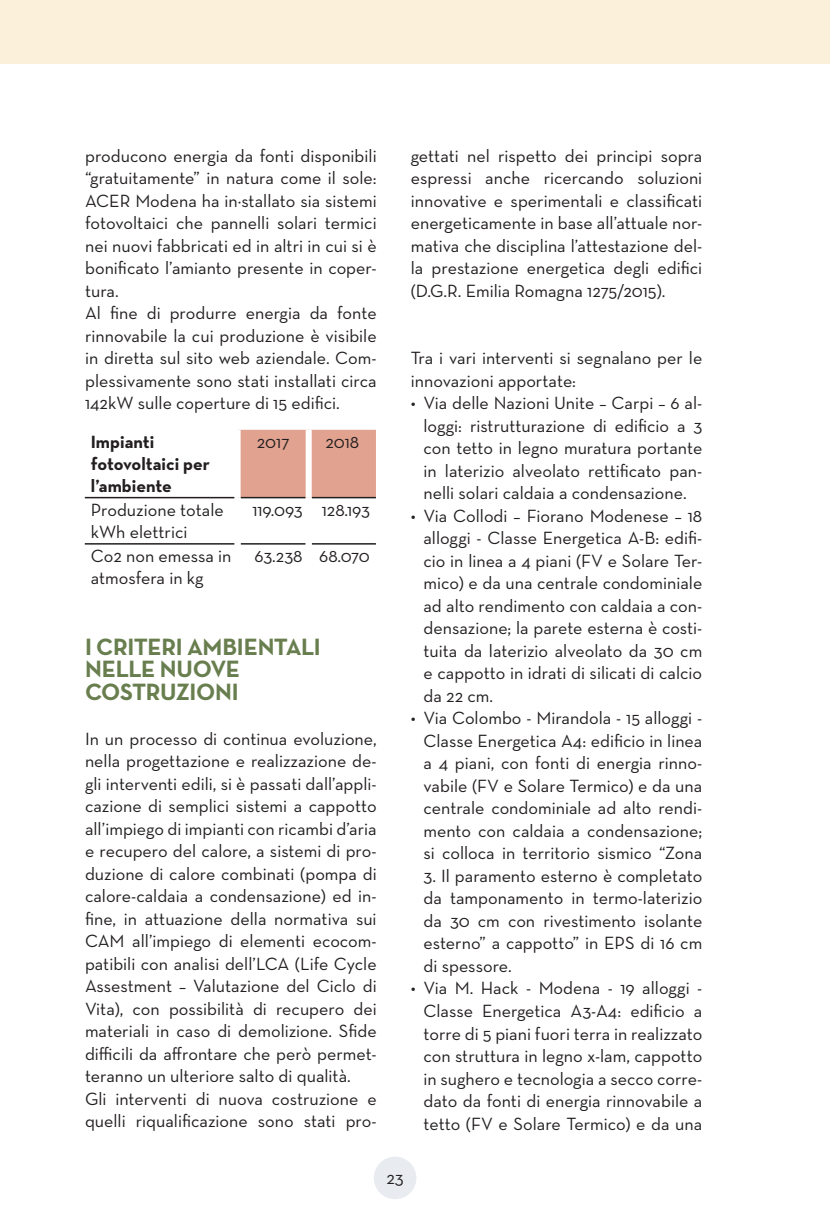
<style>
.page{position:relative;width:830px;height:1221px;background:#fff}
.page>*{position:absolute;margin:0;border:0;box-sizing:border-box;transform-origin:0 0}
.t1{font:700 24px/22.5px "Neutra Text";letter-spacing:-.02em;color:#687e4e}
.t2{font:18px/22.5px "Neutra Text";color:#231f20;text-align:justify}
.t3{font:700 18px/21.6px "Neutra Text";color:#231f20}
</style>
<div class="page">
<div style="left:0;top:0;width:829px;height:64px;background:#fbf0da"></div>
<div style="left:373px;top:1156px;width:43px;height:43px;background:#e8ebf0;border-radius:50%"></div>
<div style="left:240px;top:430px;width:136px;height:67px;background:#e1a28f"></div>
<hr style="left:85px;top:497px;width:149px;height:1px;background:#231f20">
<hr style="left:240px;top:497px;width:65px;height:1px;background:#231f20">
<hr style="left:311px;top:497px;width:65px;height:1px;background:#231f20">
<hr style="left:85px;top:543px;width:149px;height:1px;background:#231f20">
<hr style="left:240px;top:543px;width:65px;height:1px;background:#231f20">
<hr style="left:311px;top:543px;width:65px;height:1px;background:#231f20">
<div style="left:305px;top:430px;width:6px;height:67px;background:#fff"></div>
<p class="t2" style="left:85px;top:144px;width:293px">producono energia da fonti disponibili “gratuitamente” in natura come il sole:<br>ACER Modena ha in¬stallato sia sistemi fotovoltaici che pannelli solari termici nei nuovi fabbricati ed in altri in cui si è bonificato l’amianto presente in coper&shy;tura.</p>
<p class="t2" style="left:85px;top:301px;width:293px">Al fine di produrre energia da fonte rinnovabile la cui produzione è visibile in diretta sul sito web aziendale. Com&shy;plessivamente sono stati installati circa 142kW sulle coperture di 15 edifici.</p>
<p class="t3" style="left:91px;top:431px;width:120px">Impianti fotovoltaici per l’ambiente</p>
<p class="t2" style="left:257px;top:430px;width:34px">2017</p>
<p class="t2" style="left:325px;top:430px;width:35px">2018</p>
<p class="t2" style="left:91px;top:499px;width:134px;line-height:21.6px">Produzione totale kWh elettrici</p>
<p class="t2" style="left:252px;top:498px;width:52px">119.093</p>
<p class="t2" style="left:321px;top:498px;width:50px">128.193</p>
<p class="t2" style="left:91px;top:545px;width:142px;line-height:21.6px">Co2 non emessa in atmosfera in kg</p>
<p class="t2" style="left:254px;top:544px;width:50px">63.238</p>
<p class="t2" style="left:319px;top:544px;width:52px">68.070</p>
<p class="t1" style="left:85px;top:634px;width:237px">I CRITERI AMBIENTALI<br>NELLE NUOVE<br>COSTRUZIONI</p>
<p class="t2" style="left:85px;top:727px;width:293px">In un processo di continua evoluzione, nella progettazione e realizzazione de&shy;gli interventi edili, si è passati dall’appli&shy;cazione di semplici sistemi a cappotto all’impiego di impianti con ricambi d’aria e recupero del calore, a sistemi di pro&shy;duzione di calore combinati (pompa di calore-caldaia a condensazione) ed in&shy;fine, in attuazione della normativa sui CAM all’impiego di elementi ecocom&shy;patibili con analisi dell’LCA (Life Cycle Assestment – Valutazione del Ciclo di Vita), con possibilità di recupero dei materiali in caso di demolizione. Sfide difficili da affrontare che però permet&shy;teranno un ulteriore salto di qualità.</p>
<p class="t2" style="left:85px;top:1087px;width:293px">Gli interventi di nuova costruzione e quelli riqualificazione sono stati pro-</p>
<p class="t2" style="left:410px;top:144px;width:293px">gettati nel rispetto dei principi sopra espressi anche ricercando soluzioni innovative e sperimentali e classificati energeticamente in base all’attuale nor&shy;mativa che disciplina l’attestazione del&shy;la prestazione energetica degli edifici (D.G.R. Emilia Romagna 1275/2015).</p>
<p class="t2" style="left:410px;top:346px;width:293px">Tra i vari interventi si segnalano per le innovazioni apportate:</p>
<p class="t2" style="left:423px;top:391px;width:280px;text-indent:-13px">• Via delle Nazioni Unite – Carpi – 6 al&shy;loggi: ristrutturazione di edificio a 3 con tetto in legno muratura portante in laterizio alveolato rettificato pan&shy;nelli solari caldaia a condensazione.</p>
<p class="t2" style="left:423px;top:504px;width:280px;text-indent:-13px">• Via Collodi – Fiorano Modenese – 18 alloggi - Classe Energetica A-B: edifi&shy;cio in linea a 4 piani (FV e Solare Ter&shy;mico) e da una centrale condominiale ad alto rendimento con caldaia a con&shy;densazione; la parete esterna è costi&shy;tuita da laterizio alveolato da 30 cm e cappotto in idrati di silicati di calcio da 22 cm.</p>
<p class="t2" style="left:423px;top:706px;width:280px;text-indent:-13px">• Via Colombo - Mirandola - 15 alloggi - Classe Energetica A4: edificio in linea a 4 piani, con fonti di energia rinno&shy;vabile (FV e Solare Termico) e da una centrale condominiale ad alto rendi&shy;mento con caldaia a condensazione; si colloca in territorio sismico “Zona</p>
<p class="t2" style="left:423px;top:864px;width:280px">3. Il paramento esterno è completato da tamponamento in termo-laterizio da 30 cm con rivestimento isolante esterno” a cappotto” in EPS di 16 cm di spessore.</p>
<p class="t2" style="left:423px;top:976px;width:280px;text-indent:-13px">• Via M. Hack - Modena - 19 alloggi - Classe Energetica A3-A4: edificio a torre di 5 piani fuori terra in realizzato con struttura in legno x-lam, cappotto in sughero e tecnologia a secco corre&shy;dato da fonti di energia rinnovabile a tetto (FV e Solare Termico) e da una</p>
<p class="t2" style="left:386px;top:1166px;width:19px">23</p>
</div>
